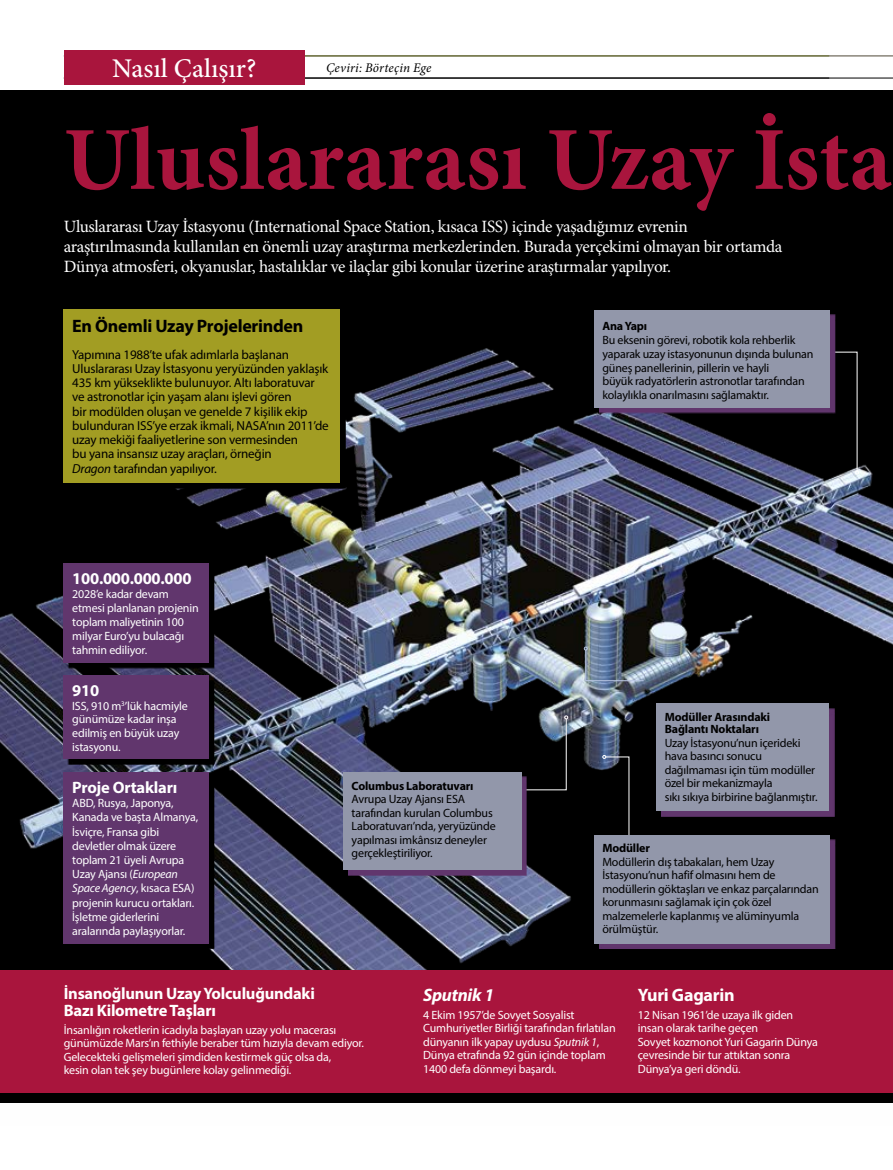
<style>
.page{position:relative;width:893px;height:1170px;background:#fff}
.page>*{position:absolute;margin:0;border:0;box-sizing:border-box;transform-origin:0 0}
.t1{font:700 90px "Minion Pro";color:#a9153d}
.t2{font:500 27px "Minion Pro";color:#fff}
.t3{font:700 18px "Myriad Pro";letter-spacing:-.015em;color:#000}
.t4{font:700 18px "Myriad Pro";letter-spacing:-.015em;color:#fff}
.t5{font:italic 700 18px "Myriad Pro";letter-spacing:-.015em;color:#fff}
.t6{font:17.25px/20.2px "Minion Pro";letter-spacing:-.02em;color:#fff}
.t7{font:700 16.5px/16.5px "Myriad Pro";letter-spacing:-.015em;color:#fff}
.t8{font:italic 13.2px "Minion Pro";letter-spacing:.015em;color:#000}
.t9{font:13.05px/14.2px "Myriad Pro";letter-spacing:-.015em;color:#000}
.t10{font:12px/13.5px "Myriad Pro";letter-spacing:-.015em;color:#fff}
.t11{font:12px/13.5px "Myriad Pro";letter-spacing:-.015em;color:#000}
.t12{font:700 12px/12px "Myriad Pro";letter-spacing:-.015em;color:#000}
.s1{font-style:italic}
</style>
<div class="page">
<div style="left:0;top:91px;width:892px;height:1012px;background:#000"></div>
<hr style="left:64px;top:78px;width:828px;height:1px;background:#000">
<hr style="left:64px;top:56px;width:828px;height:1px;background:#4f4737">
<img style="left:0;top:309px;width:892px;height:784px">
<div style="left:68px;top:314px;width:278px;height:174px;background:#000"></div>
<div style="left:64px;top:309px;width:276px;height:174px;background:#a29d23"></div>
<div style="left:68px;top:568px;width:147px;height:100px;background:#000"></div>
<div style="left:64px;top:563px;width:145px;height:99px;background:#61366d"></div>
<div style="left:68px;top:680px;width:147px;height:84px;background:#000"></div>
<div style="left:64px;top:675px;width:145px;height:84px;background:#61366d"></div>
<div style="left:68px;top:776px;width:147px;height:172px;background:#000"></div>
<div style="left:64px;top:772px;width:145px;height:171px;background:#61366d"></div>
<div style="left:0;top:969px;width:892px;height:123px;background:#a9153d"></div>
<hr style="left:585px;top:650px;width:1px;height:30px;background:#bcc9e5">
<svg style="left:584px;top:646px;width:4px;height:4px"></svg>
<hr style="left:585px;top:680px;width:58px;height:1px;background:#bcc9e5">
<div style="left:661px;top:708px;width:174px;height:108px;background:#61366d"></div>
<div style="left:656px;top:703px;width:173px;height:107px;background:#9297aa"></div>
<svg style="left:463px;top:715px;width:105px;height:75px"></svg>
<svg style="left:800px;top:351px;width:59px;height:123px"></svg>
<div style="left:348px;top:776px;width:179px;height:99px;background:linear-gradient(to right,#61366d,#61366d)"></div>
<div style="left:343px;top:772px;width:178px;height:97px;background:#9297aa"></div>
<svg style="left:602px;top:755px;width:28px;height:79px"></svg>
<svg style="left:599px;top:839px;width:236px;height:109px;background:#694777"></svg>
<div style="left:594px;top:834px;width:235px;height:109px;background:#9297aa"></div>
<svg style="left:599px;top:314px;width:236px;height:99px;background:#654473"></svg>
<div style="left:594px;top:309px;width:235px;height:98px;background:#9297aa"></div>
<hr style="left:305px;top:56px;width:524px;height:1px;background:#676f2b">
<div style="left:64px;top:50px;width:241px;height:34px;background:#a9153d"></div>
<h2 class="t2" style="left:112px;top:50px;width:146px">Nasıl Çalışır?</h2>
<p class="t8" style="left:326px;top:59px;width:107px">Çeviri: Börteçin Ege</p>
<h1 class="t1" style="left:64px;top:97px;width:829px">Uluslararası Uzay İsta</h1>
<p class="t6" style="left:64px;top:216px;width:720px">Uluslararası Uzay İstasyonu (International Space Station, kısaca ISS) içinde yaşadığımız evrenin araştırılmasında kullanılan en önemli uzay araştırma merkezlerinden. Burada yerçekimi olmayan bir ortamda<br>Dünya atmosferi, okyanuslar, hastalıklar ve ilaçlar gibi konular üzerine araştırmalar yapılıyor.</p>
<h3 class="t3" style="left:72px;top:314px;width:233px">En Önemli Uzay Projelerinden</h3>
<p class="t9" style="left:72px;top:347px;width:258px">Yapımına 1988’te ufak adımlarla başlanan Uluslararası Uzay İstasyonu yeryüzünden yaklaşık 435 km yükseklikte bulunuyor. Altı laboratuvar ve astronotlar için yaşam alanı işlevi gören<br>bir modülden oluşan ve genelde 7 kişilik ekip bulunduran ISS’ye erzak ikmali, NASA’nın 2011’de uzay mekiği faaliyetlerine son vermesinden<br>bu yana insansız uzay araçları, örneğin<br><span class="s1">Dragon</span> tarafından yapılıyor.</p>
<p class="t12" style="left:602px;top:320px;width:46px">Ana Yapı</p>
<p class="t11" style="left:602px;top:333px;width:213px">Bu eksenin görevi, robotik kola rehberlik yaparak uzay istasyonunun dışında bulunan güneş panellerinin, pillerin ve hayli<br>büyük radyatörlerin astronotlar tarafından kolaylıkla onarılmasını sağlamaktır.</p>
<h3 class="t7" style="left:72px;top:570px;width:121px">100.000.000.000</h3>
<p class="t10" style="left:72px;top:587px;width:128px;line-height:14px">2028’e kadar devam etmesi planlanan projenin toplam maliyetinin 100 milyar Euro’yu bulacağı tahmin ediliyor.</p>
<h3 class="t7" style="left:72px;top:682px;width:28px">910</h3>
<p class="t10" style="left:72px;top:699px;width:117px">ISS, 910 m<sup>3</sup>’lük hacmiyle günümüze kadar inşa edilmiş en büyük uzay istasyonu.</p>
<h3 class="t7" style="left:72px;top:778px;width:106px">Proje Ortakları</h3>
<p class="t10" style="left:72px;top:795px;width:128px;line-height:14.2px">ABD, Rusya, Japonya,<br>Kanada ve başta Almanya,<br>İsviçre, Fransa gibi devletler olmak üzere toplam 21 üyeli Avrupa<br>Uzay Ajansı (<span class="s1">European<br>Space Agency</span>, kısaca ESA) projenin kurucu ortakları.<br>İşletme giderlerini aralarında paylaşıyorlar.</p>
<p class="t12" style="left:352px;top:779px;width:123px">Columbus Laboratuvarı</p>
<p class="t11" style="left:352px;top:792px;width:146px">Avrupa Uzay Ajansı ESA tarafından kurulan Columbus<br>Laboratuvarı’nda, yeryüzünde yapılması imkânsız deneyler gerçekleştiriliyor.</p>
<p class="t12" style="left:665px;top:710px;width:107px">Modüller Arasındaki<br>Bağlantı Noktaları</p>
<p class="t11" style="left:665px;top:735px;width:154px">Uzay İstasyonu’nun içerideki hava basıncı sonucu dağılmaması için tüm modüller özel bir mekanizmayla<br>sıkı sıkıya birbirine bağlanmıştır.</p>
<p class="t12" style="left:602px;top:841px;width:49px">Modüller</p>
<p class="t11" style="left:602px;top:854px;width:218px">Modüllerin dış tabakaları, hem Uzay İstasyonu’nun hafif olmasını hem de modüllerin göktaşları ve enkaz parçalarından korunmasını sağlamak için çok özel malzemelerle kaplanmış ve alüminyumla örülmüştür.</p>
<h3 class="t7" style="left:64px;top:984px;width:253px">İnsanoğlunun Uzay Yolculuğundaki<br>Bazı Kilometre Taşları</h3>
<p class="t10" style="left:64px;top:1022px;width:302px">İnsanlığın roketlerin icadıyla başlayan uzay yolu macerası günümüzde Mars’ın fethiyle beraber tüm hızıyla devam ediyor.<br>Gelecekteki gelişmeleri şimdiden kestirmek güç olsa da,<br>kesin olan tek şey bugünlere kolay gelinmediği.</p>
<h3 class="t5" style="left:423px;top:982px;width:73px">Sputnik 1</h3>
<p class="t10" style="left:423px;top:1007px;width:194px">4 Ekim 1957’de Sovyet Sosyalist Cumhuriyetler Birliği tarafından fırlatılan dünyanın ilk yapay uydusu <span class="s1">Sputnik 1</span>, Dünya etrafında 92 gün içinde toplam 1400 defa dönmeyi başardı.</p>
<h3 class="t4" style="left:638px;top:982px;width:98px">Yuri Gagarin</h3>
<p class="t10" style="left:638px;top:1007px;width:182px">12 Nisan 1961’de uzaya ilk giden insan olarak tarihe geçen<br>Sovyet kozmonot Yuri Gagarin Dünya çevresinde bir tur attıktan sonra<br>Dünya’ya geri döndü.</p>
</div>
